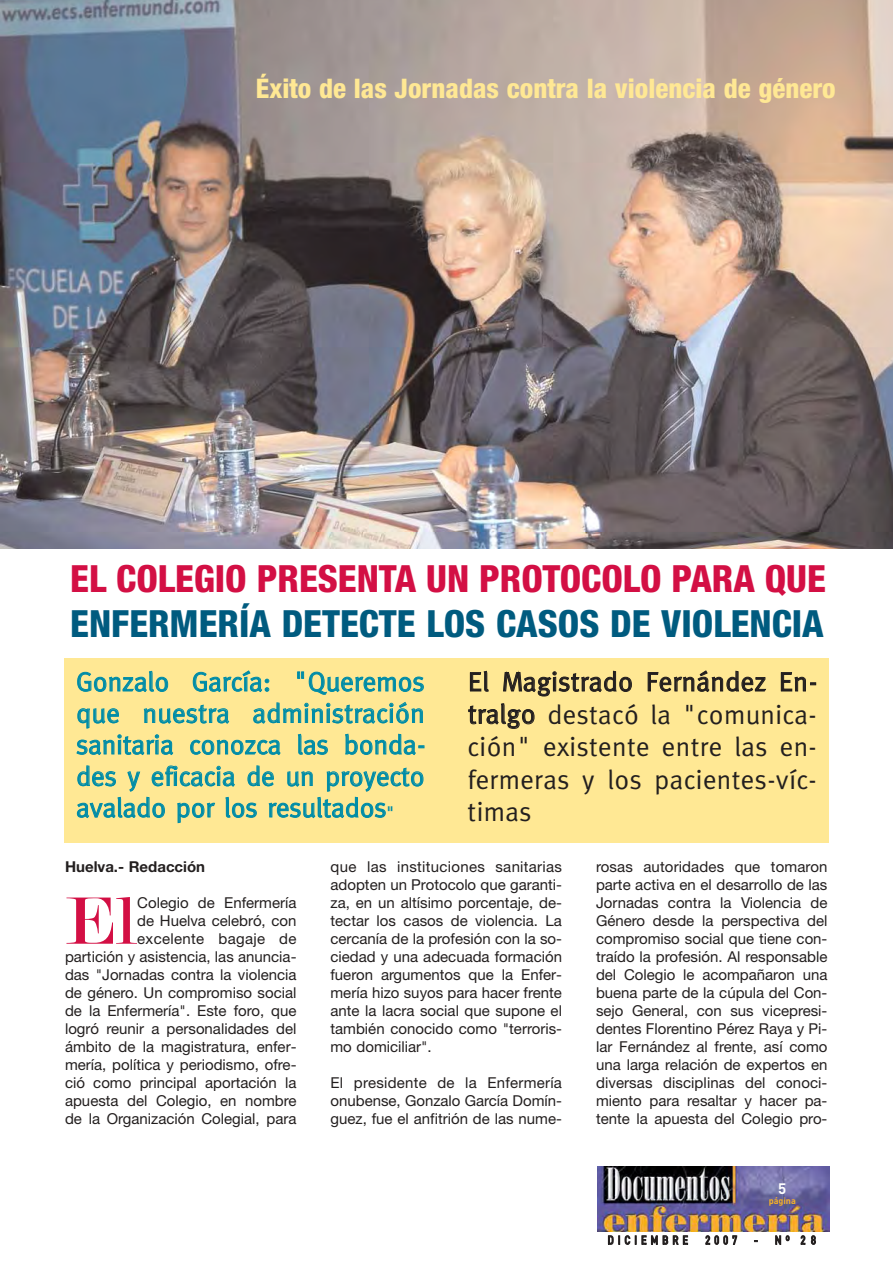
<style>
.page{position:relative;width:893px;height:1263px;background:#fff}
.page>*{position:absolute;margin:0;border:0;box-sizing:border-box;transform-origin:0 0}
.t1{font:71.55px "Modern";color:#d30f44}
.t2{font:800 condensed 37.5px "Helvetica Neue";color:#005b7f}
.t3{font:800 condensed 37.5px "Helvetica Neue";color:#d30f44}
.t4{font:27px/31.5px "Meta";color:#008ca7;text-align:justify}
.t5{font:27px/32.5px "Meta";letter-spacing:.015em;color:#231f1f;text-align:justify}
.t6{font:800 condensed 27px "Helvetica Neue";color:#ffe894}
.t7{font:15px/18px "Helvetica Neue";color:#231f1f;text-align:justify}
.t8{font:700 15px "Helvetica Neue";color:#231f1f}
.t9{font:700 15px "DIN";color:#fff}
.t10{font:500 12px "DIN";letter-spacing:.425em;color:#231f1f;scale:.78 1}
.t11{font:700 9px "DIN";color:#f6b228}
.s1{font-family:"Helvetica Neue";font-weight:700;font-size:15px}
</style>
<div class="page">
<img style="left:0;top:0;width:893px;height:1232px">
<h3 class="t6" style="left:256px;top:79px;width:581px">Éxito de las Jornadas contra la violencia de género</h3>
<h2 class="t3" style="left:70px;top:565px;width:757px">EL COLEGIO PRESENTA UN PROTOCOLO PARA QUE</h2>
<h2 class="t2" style="left:70px;top:610px;width:755px">ENFERMERÍA DETECTE LOS CASOS DE VIOLENCIA</h2>
<h3 class="t4" style="left:76px;top:668px;width:351px">Gonzalo García: "Queremos que nuestra administración sanitaria conozca las bonda&shy;des y eficacia de un proyecto avalado por los resultados<span class="s1">"</span></h3>
<h3 class="t5" style="left:468px;top:667px;width:351px">El Magistrado Fernández En&shy;tralgo destacó la "comunica&shy;ción" existente entre las en&shy;fermeras y los pacientes-víc&shy;timas</h3>
<p class="t8" style="left:65px;top:861px;width:142px">Huelva.- Redacción</p>
<h1 class="t1" style="left:65px;top:897px;width:74px">El</h1>
<p class="t7" style="left:65px;top:895px;width:233px;text-align:right">Colegio de Enfermería<br>de Huelva celebró, con<br>excelente bagaje de<br>partición y asistencia, las anuncia&shy;das "Jornadas contra la violencia de género. Un compromiso social de la Enfermería". Este foro, que logró reunir a personalidades del ámbito de la magistratura, enfer&shy;mería, política y periodismo, ofre&shy;ció como principal aportación la apuesta del Colegio, en nombre de la Organización Colegial, para</p>
<p class="t7" style="left:330px;top:859px;width:233px">que las instituciones sanitarias adopten un Protocolo que garanti&shy;za, en un altísimo porcentaje, de&shy;tectar los casos de violencia. La cercanía de la profesión con la so&shy;ciedad y una adecuada formación fueron argumentos que la Enfer&shy;mería hizo suyos para hacer frente ante la lacra social que supone el también conocido como "terroris&shy;mo domiciliar".</p>
<p class="t7" style="left:330px;top:1075px;width:233px">El presidente de la Enfermería onubense, Gonzalo García Domín&shy;guez, fue el anfitrión de las nume-</p>
<p class="t7" style="left:596px;top:859px;width:233px">rosas autoridades que tomaron parte activa en el desarrollo de las Jornadas contra la Violencia de Género desde la perspectiva del compromiso social que tiene con&shy;traído la profesión. Al responsable del Colegio le acompañaron una buena parte de la cúpula del Con&shy;sejo General, con sus vicepresi&shy;dentes Florentino Pérez Raya y Pi&shy;lar Fernández al frente, así como una larga relación de expertos en diversas disciplinas del conoci&shy;miento para resaltar y hacer pa&shy;tente la apuesta del Colegio pro-</p>
<p class="t9" style="left:778px;top:1183px;width:10px">5</p>
<p class="t11" style="left:769px;top:1198px;width:29px">página</p>
<p class="t10" style="left:608px;top:1236px;width:105px">DICIEMBRE</p>
<p class="t10" style="left:705px;top:1236px;width:42px">2007</p>
<p class="t10" style="left:754px;top:1236px;width:81px">- Nº 28</p>
</div>
